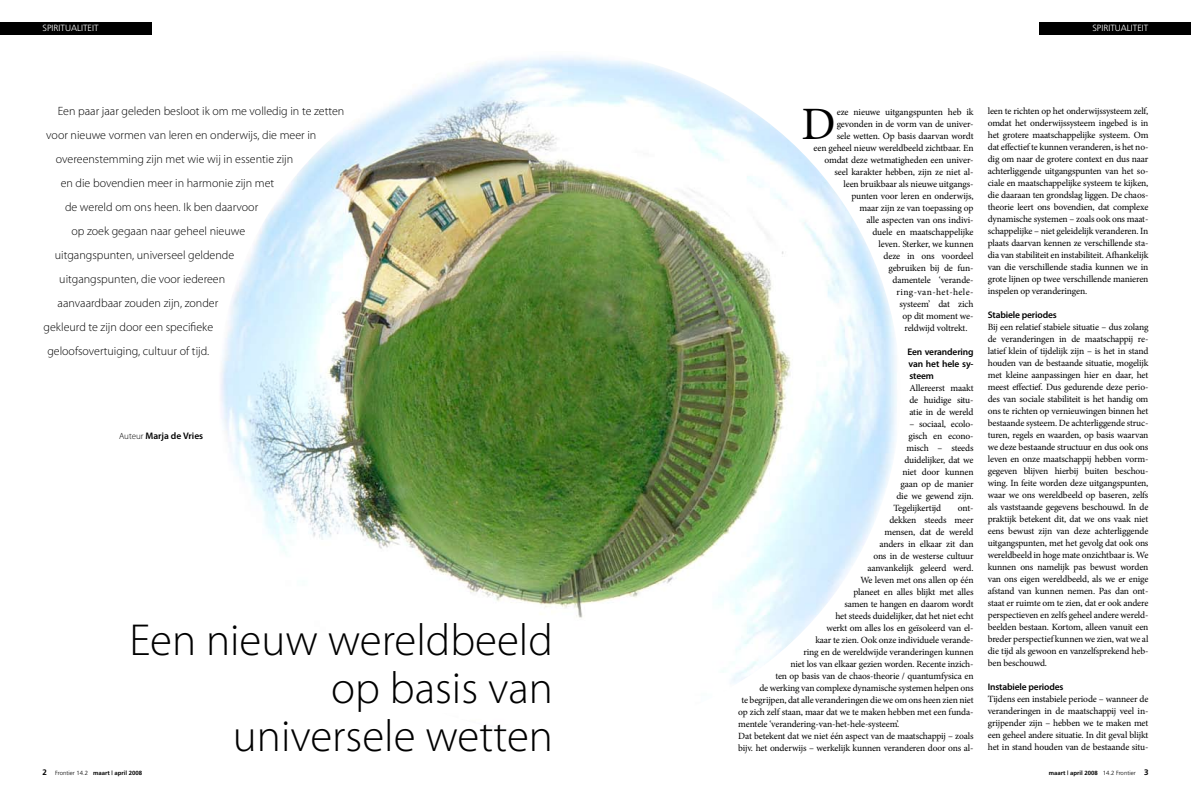
<style>
.page{position:relative;width:1191px;height:808px;background:#fff}
.page>*{position:absolute;margin:0;border:0;box-sizing:border-box;transform-origin:0 0}
.t1{font:46.4px "Minion Pro";color:#000}
.t2{font:300 45px/48px "Myriad Pro";color:#000;text-align:right}
.t3{font:300 12px "Myriad Pro";color:#000}
.t4{font:9.5px/12px "Minion Pro";letter-spacing:-.015em;color:#000;text-align:justify}
.t5{font:600 9.5px/12px "Myriad Pro";letter-spacing:-.015em;color:#000;text-align:justify}
.t6{font:9.5px "Minion Pro";letter-spacing:.04em;color:#000}
.t7{font:300 9px "Frutiger";color:#fff}
.t8{font:700 8px "Frutiger";color:#000}
.t9{font:700 6px "Frutiger";color:#000}
.s1{font-weight:300;font-size:9px}
.s2{font-weight:300}
.s3{font-size:8px}
</style>
<div class="page">
<img style="left:221px;top:56px;width:676px;height:628px">
<div style="left:0;top:23px;width:151px;height:12px;background:#000"></div>
<div style="left:1039px;top:23px;width:152px;height:12px;background:#000"></div>
<p class="t7" style="left:43px;top:23px;width:57px">SPIRITUALITEIT</p>
<p class="t3" style="left:58px;top:103px;width:288px">Een paar jaar geleden besloot ik om me volledig in te zetten</p>
<p class="t3" style="left:46px;top:127px;width:271px">voor nieuwe vormen van leren en onderwijs, die meer in</p>
<p class="t3" style="left:56px;top:151px;width:239px">overeenstemming zijn met wie wij in essentie zijn</p>
<p class="t3" style="left:61px;top:175px;width:215px">en die bovendien meer in harmonie zijn met</p>
<p class="t3" style="left:65px;top:199px;width:195px">de wereld om ons heen. Ik ben daarvoor</p>
<p class="t3" style="left:71px;top:223px;width:175px">op zoek gegaan naar geheel nieuwe</p>
<p class="t3" style="left:55px;top:247px;width:181px">uitgangspunten, universeel geldende</p>
<p class="t3" style="left:59px;top:271px;width:167px">uitgangspunten, die voor iedereen</p>
<p class="t3" style="left:58px;top:295px;width:162px">aanvaardbaar zouden zijn, zonder</p>
<p class="t3" style="left:44px;top:319px;width:171px">gekleurd te zijn door een specifieke</p>
<p class="t3" style="left:47px;top:343px;width:163px">geloofsovertuiging, cultuur of tijd.</p>
<p class="t5" style="left:119px;top:429px;width:86px"><span class="s1">Auteur</span> Marja de Vries</p>
<h2 class="t2" style="left:129px;top:615px;width:425px">Een nieuw wereldbeeld op basis van<br>universele wetten</h2>
<p class="t8" style="left:43px;top:767px;width:6px">2</p>
<p class="t9" style="left:55px;top:769px;width:88px"><span class="s2">Frontier 14.2</span> maart | april 2008</p>
<p class="t7" style="left:1092px;top:23px;width:57px">SPIRITUALITEIT</p>
<h1 class="t1" style="left:801px;top:93px;width:36px">D</h1>
<p class="t4" style="left:836px;top:106px;width:138px">eze nieuwe uitgangspunten heb ik</p>
<p class="t4" style="left:836px;top:118px;width:138px">gevonden in de vorm van de univer-</p>
<p class="t4" style="left:836px;top:130px;width:138px">sele wetten. Op basis daarvan wordt</p>
<p class="t4" style="left:813px;top:142px;width:162px">een geheel nieuw wereldbeeld zichtbaar. En</p>
<p class="t4" style="left:824px;top:154px;width:151px">omdat deze wetmatigheden een univer-</p>
<p class="t4" style="left:834px;top:166px;width:141px">seel karakter hebben, zijn ze niet al-</p>
<p class="t4" style="left:843px;top:178px;width:132px">leen bruikbaar als nieuwe uitgangs-</p>
<p class="t4" style="left:851px;top:190px;width:124px">punten voor leren en onderwijs,</p>
<p class="t4" style="left:859px;top:202px;width:116px">maar zijn ze van toepassing op</p>
<p class="t4" style="left:866px;top:214px;width:109px">alle aspecten van ons indivi-</p>
<p class="t4" style="left:872px;top:226px;width:103px">duele en maatschappelijke</p>
<p class="t4" style="left:878px;top:238px;width:97px">leven. Sterker, we kunnen</p>
<p class="t4" style="left:883px;top:250px;width:92px">deze in ons voordeel</p>
<p class="t4" style="left:888px;top:262px;width:87px">gebruiken bij de fun-</p>
<p class="t4" style="left:892px;top:274px;width:83px">damentele ‘verande-</p>
<p class="t6" style="left:896px;top:285px;width:79px">ring-van-het-hele-</p>
<p class="t4" style="left:899px;top:298px;width:76px">systeem’ dat zich</p>
<p class="t4" style="left:902px;top:310px;width:73px">op dit moment we-</p>
<p class="t4" style="left:904px;top:322px;width:65px">reldwijd voltrekt.</p>
<p class="t5" style="left:907px;top:345px;width:68px">Een verandering van het hele sy&shy;steem</p>
<p class="t4" style="left:909px;top:381px;width:66px">Allereerst maakt de huidige situ&shy;atie in de wereld</p>
<p class="t4" style="left:909px;top:417px;width:66px">– sociaal, ecolo-</p>
<p class="t4" style="left:908px;top:429px;width:67px">gisch en econo-</p>
<p class="t4" style="left:906px;top:441px;width:69px">misch – steeds</p>
<p class="t4" style="left:904px;top:453px;width:71px">duidelijker, dat we</p>
<p class="t4" style="left:902px;top:465px;width:73px">niet door kunnen</p>
<p class="t4" style="left:900px;top:477px;width:75px">gaan op de manier</p>
<p class="t4" style="left:896px;top:489px;width:79px">die we gewend zijn.</p>
<p class="t4" style="left:893px;top:501px;width:49px">Tegelijkertijd</p>
<p class="t4" style="left:958px;top:501px;width:17px">ont-</p>
<p class="t4" style="left:889px;top:513px;width:86px">dekken steeds meer</p>
<p class="t4" style="left:884px;top:525px;width:91px">mensen, dat de wereld</p>
<p class="t4" style="left:879px;top:537px;width:96px">anders in elkaar zit dan</p>
<p class="t4" style="left:873px;top:549px;width:102px">ons in de westerse cultuur</p>
<p class="t4" style="left:867px;top:561px;width:108px">aanvankelijk geleerd werd.</p>
<p class="t4" style="left:860px;top:573px;width:115px">We leven met ons allen op één</p>
<p class="t4" style="left:853px;top:585px;width:122px">planeet en alles blijkt met alles</p>
<p class="t4" style="left:844px;top:597px;width:131px">samen te hangen en daarom wordt</p>
<p class="t4" style="left:835px;top:609px;width:140px">het steeds duidelijker, dat het niet echt</p>
<p class="t4" style="left:826px;top:621px;width:149px">werkt om alles los en geïsoleerd van el-</p>
<p class="t4" style="left:815px;top:633px;width:160px">kaar te zien. Ook onze individuele verande-</p>
<p class="t4" style="left:803px;top:645px;width:172px">ring en de wereldwijde veranderingen kunnen</p>
<p class="t4" style="left:790px;top:657px;width:185px">niet los van elkaar gezien worden. Recente inzich-</p>
<p class="t4" style="left:775px;top:669px;width:200px">ten op basis van de chaos-theorie / quantumfysica en</p>
<p class="t4" style="left:759px;top:681px;width:216px">de werking van complexe dynamische systemen helpen ons</p>
<p class="t4" style="left:741px;top:693px;width:234px">te begrijpen, dat alle veranderingen die we om ons heen zien niet</p>
<p class="t4" style="left:738px;top:705px;width:237px">op zich zelf staan, maar dat we te maken hebben met een funda-</p>
<p class="t4" style="left:738px;top:717px;width:162px">mentele ‘verandering-van-het-hele-systeem’.</p>
<p class="t4" style="left:738px;top:729px;width:237px">Dat betekent dat we niet één aspect van de maatschappij – zoals</p>
<p class="t4" style="left:738px;top:741px;width:237px">bijv. het onderwijs – werkelijk kunnen veranderen door ons al-</p>
<p class="t4" style="left:987px;top:105px;width:162px">leen te richten op het onderwijssysteem zelf, omdat het onderwijssysteem ingebed is in het grotere maatschappelijke systeem. Om dat effectief te kunnen veranderen, is het no&shy;dig om naar de grotere context en dus naar achterliggende uitgangspunten van het so&shy;ciale en maatschappelijke systeem te kijken, die daaraan ten grondslag liggen. De chaos&shy;theorie leert ons bovendien, dat complexe dynamische systemen – zoals ook ons maat&shy;schappelijke – niet geleidelijk veranderen. In plaats daarvan kennen ze verschillende sta&shy;dia van stabiliteit en instabiliteit. Afhankelijk van die verschillende stadia kunnen we in grote lijnen op twee verschillende manieren inspelen op veranderingen.</p>
<p class="t5" style="left:987px;top:309px;width:70px">Stabiele periodes</p>
<p class="t4" style="left:987px;top:321px;width:162px">Bij een relatief stabiele situatie – dus zolang de veranderingen in de maatschappij re&shy;latief klein of tijdelijk zijn – is het in stand houden van de bestaande situatie, mogelijk met kleine aanpassingen hier en daar, het meest effectief. Dus gedurende deze perio&shy;des van sociale stabiliteit is het handig om ons te richten op vernieuwingen binnen het bestaande systeem. De achterliggende struc&shy;turen, regels en waarden, op basis waarvan we deze bestaande structuur en dus ook ons leven en onze maatschappij hebben vorm&shy;gegeven blijven hierbij buiten beschou&shy;wing. In feite worden deze uitgangspunten, waar we ons wereldbeeld op baseren, zelfs als vaststaande gegevens beschouwd. In de praktijk betekent dit, dat we ons vaak niet eens bewust zijn van deze achterliggende uitgangspunten, met het gevolg dat ook ons wereldbeeld in hoge mate onzichtbaar is. We kunnen ons namelijk pas bewust worden van ons eigen wereldbeeld, als we er enige afstand van kunnen nemen. Pas dan ont&shy;staat er ruimte om te zien, dat er ook andere perspectieven en zelfs geheel andere wereld&shy;beelden bestaan. Kortom, alleen vanuit een breder perspectief kunnen we zien, wat we al die tijd als gewoon en vanzelfsprekend heb&shy;ben beschouwd.</p>
<p class="t5" style="left:987px;top:681px;width:77px">Instabiele periodes</p>
<p class="t4" style="left:987px;top:693px;width:162px">Tijdens een instabiele periode – wanneer de veranderingen in de maatschappij veel in&shy;grijpender zijn – hebben we te maken met een geheel andere situatie. In dit geval blijkt het in stand houden van de bestaande situ-</p>
<p class="t9" style="left:1048px;top:769px;width:101px">maart | april 2008 <span class="s2">14.2 Frontier</span> <span class="s3">3</span></p>
</div>
